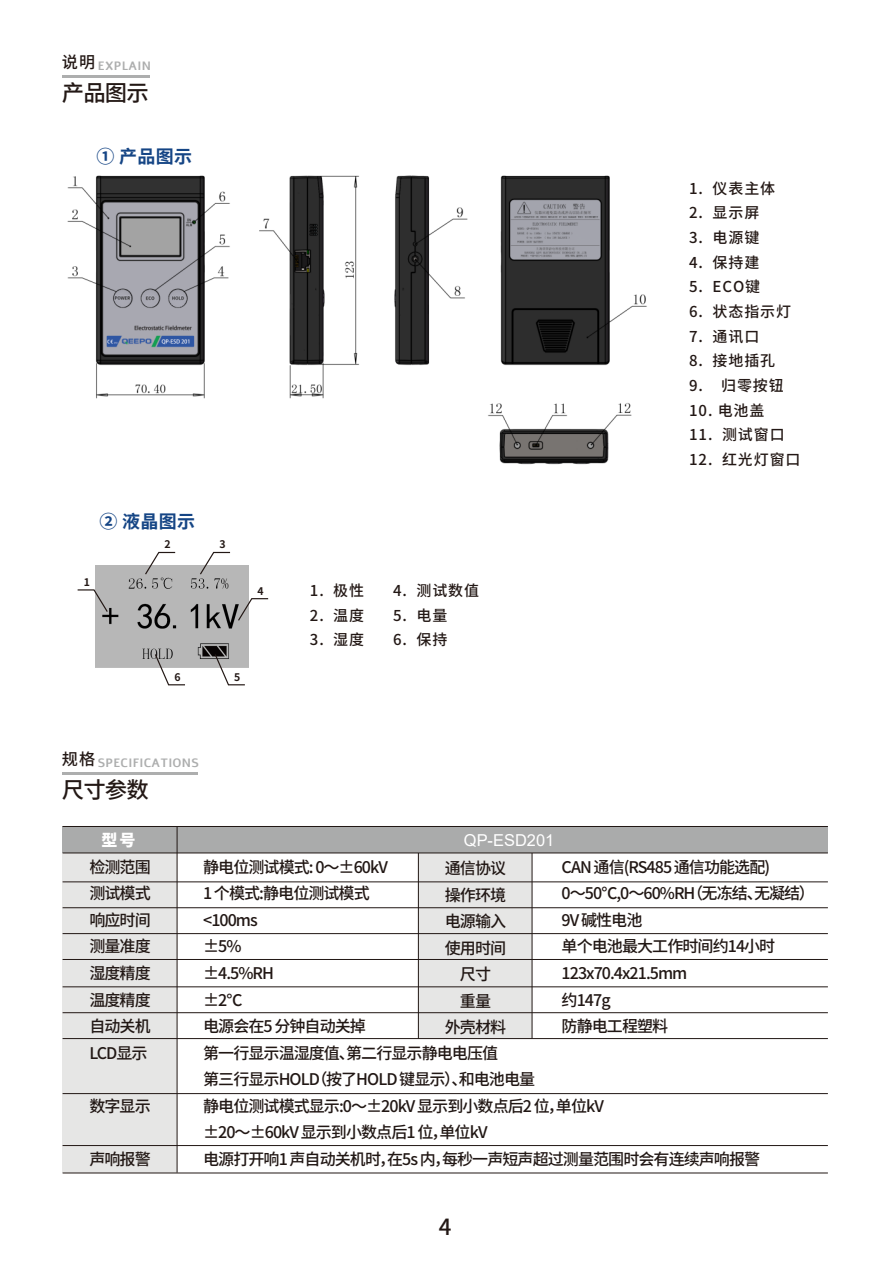
<style>
.page{position:relative;width:893px;height:1263px;background:#fff}
.page>*{position:absolute;margin:0;border:0;box-sizing:border-box;transform-origin:0 0}
.t1{font:500 22.35px "Source Han Sans CN";letter-spacing:-.04em;color:#231815}
.t2{font:500 22.2px "Source Han Sans CN";color:#231815}
.t3{font:700 18px "Source Han Sans CN";letter-spacing:.02em;color:#154585}
.t4{font:16.5px "Arial";color:#fff}
.t5{font:500 16.2px "Source Han Sans CN";color:#231815}
.t6{font:500 16.05px/26.5px "Source Han Sans CN";letter-spacing:-.06em;color:#211714}
.t7{font:800 16.05px "Source Han Sans CN";color:#fff}
.t8{font:500 15px "Source Han Sans CN";letter-spacing:.06em;color:#231815}
.t9{font:700 12px "Alef";letter-spacing:.02em;color:#adaeae}
.t10{font:700 10.5px "Source Han Sans CN";color:#231815}
</style>
<div class="page">
<img style="left:62px;top:772px;width:4px;height:400px">
<img style="left:96px;top:566px;width:152px;height:102px">
<svg style="left:144px;top:551px;width:32px;height:25px"></svg>
<svg style="left:199px;top:551px;width:32px;height:25px"></svg>
<svg style="left:237px;top:597px;width:32px;height:25px"></svg>
<svg style="left:77px;top:589px;width:32px;height:24px"></svg>
<svg style="left:214px;top:653px;width:32px;height:33px"></svg>
<svg style="left:154px;top:653px;width:32px;height:33px"></svg>
<hr style="left:63px;top:772px;width:135px;height:2px;background:#adaeae">
<hr style="left:63px;top:75px;width:87px;height:2px;background:#adaeae">
<div style="left:418px;top:836px;width:114px;height:202px;background:#e6e6e5"></div>
<hr style="left:532px;top:826px;width:1px;height:212px;background:#211714">
<hr style="left:418px;top:826px;width:1px;height:212px;background:#211714">
<div style="left:63px;top:836px;width:114px;height:336px;background:#e6e6e5"></div>
<div style="left:63px;top:826px;width:765px;height:27px;background:#aaabab"></div>
<hr style="left:63px;top:882px;width:765px;height:1px;background:#211714">
<hr style="left:63px;top:907px;width:765px;height:1px;background:#211714">
<hr style="left:63px;top:933px;width:765px;height:1px;background:#211714">
<hr style="left:63px;top:959px;width:765px;height:1px;background:#211714">
<hr style="left:63px;top:853px;width:765px;height:1px;background:#211714">
<hr style="left:63px;top:826px;width:765px;height:1px;background:#211714">
<hr style="left:177px;top:826px;width:1px;height:346px;background:#211714">
<hr style="left:63px;top:986px;width:765px;height:1px;background:#211714">
<hr style="left:63px;top:1012px;width:765px;height:1px;background:#211714">
<hr style="left:63px;top:1038px;width:765px;height:1px;background:#211714">
<hr style="left:63px;top:1093px;width:765px;height:1px;background:#211714">
<hr style="left:63px;top:1145px;width:765px;height:1px;background:#211714">
<hr style="left:63px;top:1173px;width:765px;height:1px;background:#211714">
<img style="left:67px;top:175px;width:163px;height:224px">
<img style="left:500px;top:175px;width:147px;height:191px">
<img style="left:259px;top:175px;width:100px;height:224px">
<img style="left:394px;top:175px;width:74px;height:191px">
<img style="left:488px;top:403px;width:144px;height:62px">
<p class="t5" style="left:62px;top:53px;width:35px">说明</p>
<h1 class="t1" style="left:62px;top:81px;width:88px">产品图示</h1>
<p class="t9" style="left:98px;top:58px;width:55px">EXPLAIN</p>
<p class="t3" style="left:96px;top:147px;width:97px">① 产品图示</p>
<p class="t3" style="left:99px;top:511px;width:97px">② 液晶图示</p>
<p class="t10" style="left:165px;top:538px;width:8px">2</p>
<p class="t10" style="left:219px;top:538px;width:8px">3</p>
<p class="t10" style="left:84px;top:576px;width:8px">1</p>
<p class="t10" style="left:257px;top:585px;width:8px">4</p>
<p class="t10" style="left:174px;top:671px;width:8px">6</p>
<p class="t10" style="left:234px;top:671px;width:8px">5</p>
<p class="t5" style="left:62px;top:750px;width:35px">规格</p>
<h1 class="t1" style="left:62px;top:777px;width:88px">尺寸参数</h1>
<p class="t9" style="left:98px;top:754px;width:103px">SPECIFICATIONS</p>
<p class="t8" style="left:310px;top:582px;width:56px">1. 极性</p>
<p class="t8" style="left:310px;top:607px;width:56px">2. 温度</p>
<p class="t8" style="left:310px;top:631px;width:56px">3. 湿度</p>
<p class="t8" style="left:393px;top:582px;width:88px">4. 测试数值</p>
<p class="t8" style="left:393px;top:607px;width:56px">5. 电量</p>
<p class="t8" style="left:393px;top:631px;width:56px">6. 保持</p>
<p class="t8" style="left:689px;top:180px;width:88px">1. 仪表主体</p>
<p class="t8" style="left:689px;top:204px;width:72px">2. 显示屏</p>
<p class="t8" style="left:689px;top:229px;width:72px">3. 电源键</p>
<p class="t8" style="left:689px;top:254px;width:72px">4. 保持建</p>
<p class="t8" style="left:689px;top:278px;width:73px">5. ECO键</p>
<p class="t8" style="left:689px;top:303px;width:103px">6. 状态指示灯</p>
<p class="t8" style="left:689px;top:328px;width:72px">7. 通讯口</p>
<p class="t8" style="left:689px;top:352px;width:88px">8. 接地插孔</p>
<p class="t8" style="left:689px;top:377px;width:96px">9. 归零按钮</p>
<p class="t8" style="left:689px;top:402px;width:77px">10. 电池盖</p>
<p class="t8" style="left:689px;top:426px;width:97px">11. 测试窗口</p>
<p class="t8" style="left:689px;top:451px;width:113px">12. 红光灯窗口</p>
<p class="t7" style="left:102px;top:831px;width:36px">型号</p>
<p class="t4" style="left:464px;top:828px;width:92px">QP-ESD201</p>
<p class="t6" style="left:89px;top:854px;width:63px;text-align:justify">检测范围测试模式响应时间测量准度湿度精度温度精度自动关机LCD显示</p>
<p class="t6" style="left:89px;top:1093px;width:63px">数字显示</p>
<p class="t6" style="left:89px;top:1146px;width:63px">声响报警</p>
<p class="t6" style="left:203px;top:854px;width:559px">静电位测试模式: 0～±60kV<br>1 个模式:静电位测试模式<br>&lt;100ms<br>±5%<br>±4.5%RH<br>±2℃<br>电源会在5 分钟自动关掉<br>第一行显示温湿度值、第二行显示静电电压值<br>第三行显示HOLD（按了HOLD 键显示）、和电池电量<br>静电位测试模式显示:0～±20kV 显示到小数点后2 位，单位kV<br>±20～±60kV 显示到小数点后1 位，单位kV<br>电源打开响1 声自动关机时，在5s 内，每秒一声短声超过测量范围时会有连续声响报警</p>
<p class="t6" style="left:445px;top:855px;width:63px;text-align:center">通信协议操作环境电源输入使用时间尺寸<br>重量<br>外壳材料</p>
<p class="t6" style="left:562px;top:854px;width:255px">CAN 通信(RS485 通信功能选配)<br>0～50℃,0～60%RH（无冻结、无凝结）<br>9V 碱性电池<br>单个电池最大工作时间约14小时<br>123x70.4x21.5mm<br>约147g<br>防静电工程塑料</p>
<h2 class="t2" style="left:439px;top:1214px;width:14px">4</h2>
</div>
